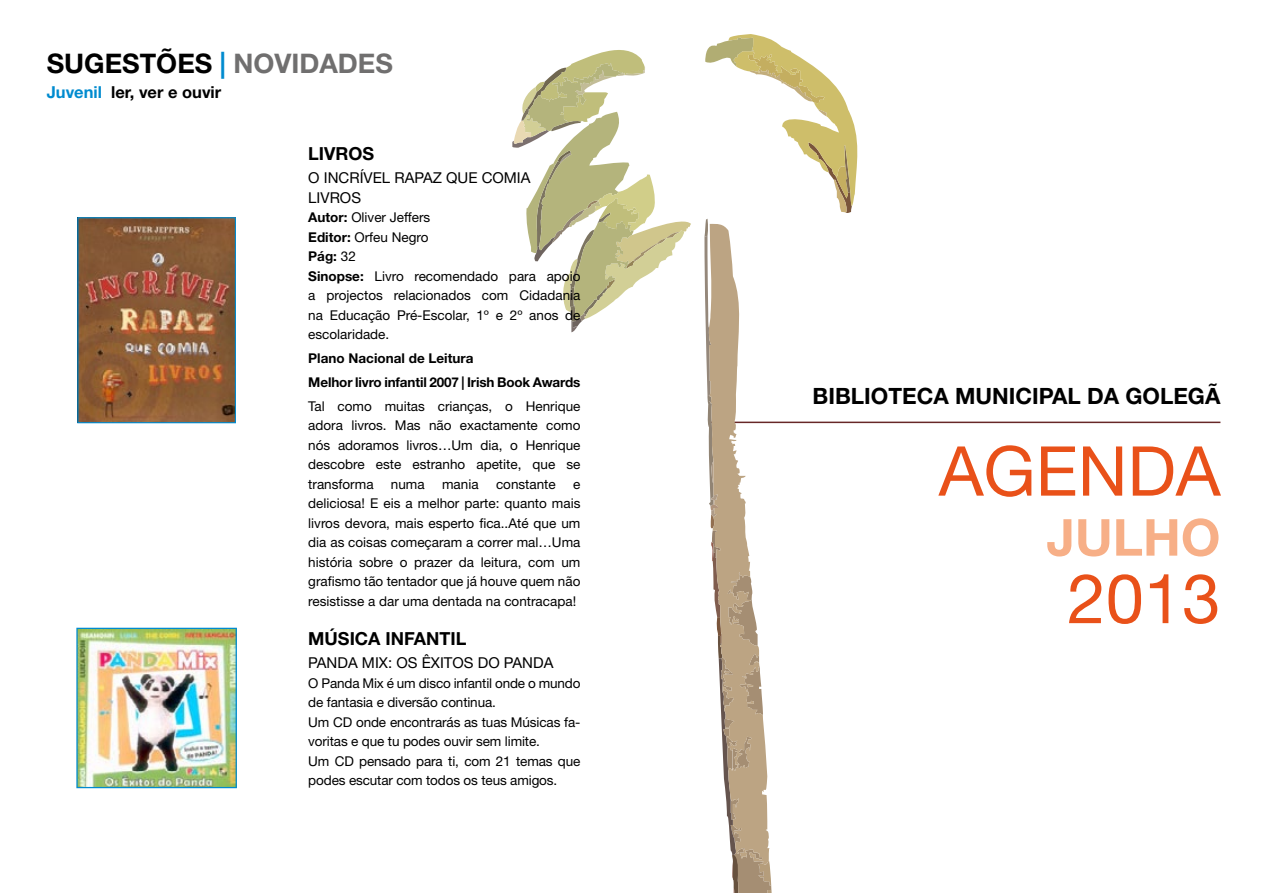
<style>
.page{position:relative;width:1263px;height:893px;background:#fff}
.page>*{position:absolute;margin:0;border:0;box-sizing:border-box;transform-origin:0 0}
.t1{font:68.85px "Helvetica Neue LT Pro";color:#e95119}
.t2{font:700 51px "Helvetica Neue LT Pro";color:#f7af87}
.t3{font:700 27px "Helvetica Neue LT Pro";color:#000}
.t4{font:700 22.5px "Helvetica Neue LT Pro";color:#000}
.t5{font:700 18px "Helvetica Neue LT Pro";color:#000}
.t6{font:700 16.5px "Helvetica Neue LT Pro";color:#000}
.t7{font:15px/19.5px "Helvetica Neue LT Pro";color:#000}
.t8{font:13.5px/19.5px "Helvetica Neue LT Pro";color:#000}
.t9{font:700 13.5px/23.7px "Helvetica Neue LT Pro";letter-spacing:-.01em;color:#000}
.s1{color:#008bcf}
.s2{color:#706f6f}
.s3{font-weight:700}
</style>
<div class="page">
<hr style="left:708px;top:422px;width:512px;height:1px;background:#672727">
<svg style="left:705px;top:34px;width:153px;height:179px"></svg>
<svg style="left:512px;top:50px;width:179px;height:282px"></svg>
<svg style="left:704px;top:219px;width:74px;height:674px"></svg>
<img style="left:78px;top:630px;width:157px;height:156px">
<div style="left:76px;top:628px;width:161px;height:160px;border:1px solid #008bcf"></div>
<img style="left:79px;top:219px;width:155px;height:202px">
<div style="left:77px;top:217px;width:159px;height:206px;border:1px solid #008bcf"></div>
<h3 class="t3" style="left:47px;top:47px;width:345px">Sugestões <span class="s1">|</span> <span class="s2">Novidades</span></h3>
<p class="t6" style="left:47px;top:82px;width:176px"><span class="s1">Juvenil</span> ler, ver e ouvir</p>
<h3 class="t5" style="left:308px;top:142px;width:68px">LIVROS</h3>
<p class="t7" style="left:308px;top:168px;width:216px">O Incrível Rapaz que Comia<br>Livros</p>
<p class="t8" style="left:308px;top:207px;width:274px"><span class="s3">Autor:</span> Oliver Jeffers<br><span class="s3">Editor:</span> Orfeu Negro<br><span class="s3">Pág:</span> 32<br><span class="s3">Sinopse:</span> Livro recomendado para apoio a projectos relacionados com Cidadania na Educação Pré-Escolar, 1º e 2º anos de escolaridade.</p>
<p class="t9" style="left:308px;top:346px;width:274px">Plano Nacional de Leitura<br>Melhor livro infantil 2007 | Irish Book Awards</p>
<p class="t8" style="left:308px;top:396px;width:274px;text-align:justify">Tal como muitas crianças, o Henrique adora livros. M as não exactamente como nós adoramos livros…Um dia, o Henrique descobre este estranho apetite, que se transforma</p>
<p class="t8" style="left:391px;top:474px;width:35px">numa</p>
<p class="t8" style="left:442px;top:474px;width:38px">mania</p>
<p class="t8" style="left:496px;top:474px;width:61px">constante</p>
<p class="t8" style="left:308px;top:474px;width:274px;text-align:justify;text-indent:265px">e deliciosa! E eis a melhor parte: quanto mais livros devora, mais esperto fica..Até que um dia as coisas começaram a correr mal…Uma história sobre o prazer da leitura, com um grafismo tão tentador que já houve quem não resistisse a dar uma dentada na contracapa!</p>
<h3 class="t5" style="left:308px;top:627px;width:160px">Música Infantil</h3>
<p class="t7" style="left:308px;top:653px;width:245px">Panda Mix: Os êxitos do Panda</p>
<p class="t8" style="left:308px;top:673px;width:274px">O Panda M ix é um disco infantil onde o mundo de fantasia e diversão continua.<br>Um CD onde encontrarás as tuas M úsicas fa&shy;voritas e que tu podes ouvir sem limite.<br>Um CD pensado para ti, com 21 temas que podes escutar com todos os teus amigos.</p>
<h3 class="t4" style="left:812px;top:382px;width:409px">Biblioteca Municipal da Golegã</h3>
<h1 class="t1" style="left:939px;top:429px;width:275px">Agenda</h1>
<h2 class="t2" style="left:1046px;top:505px;width:175px">julho</h2>
<h1 class="t1" style="left:1067px;top:556px;width:155px">2013</h1>
</div>
